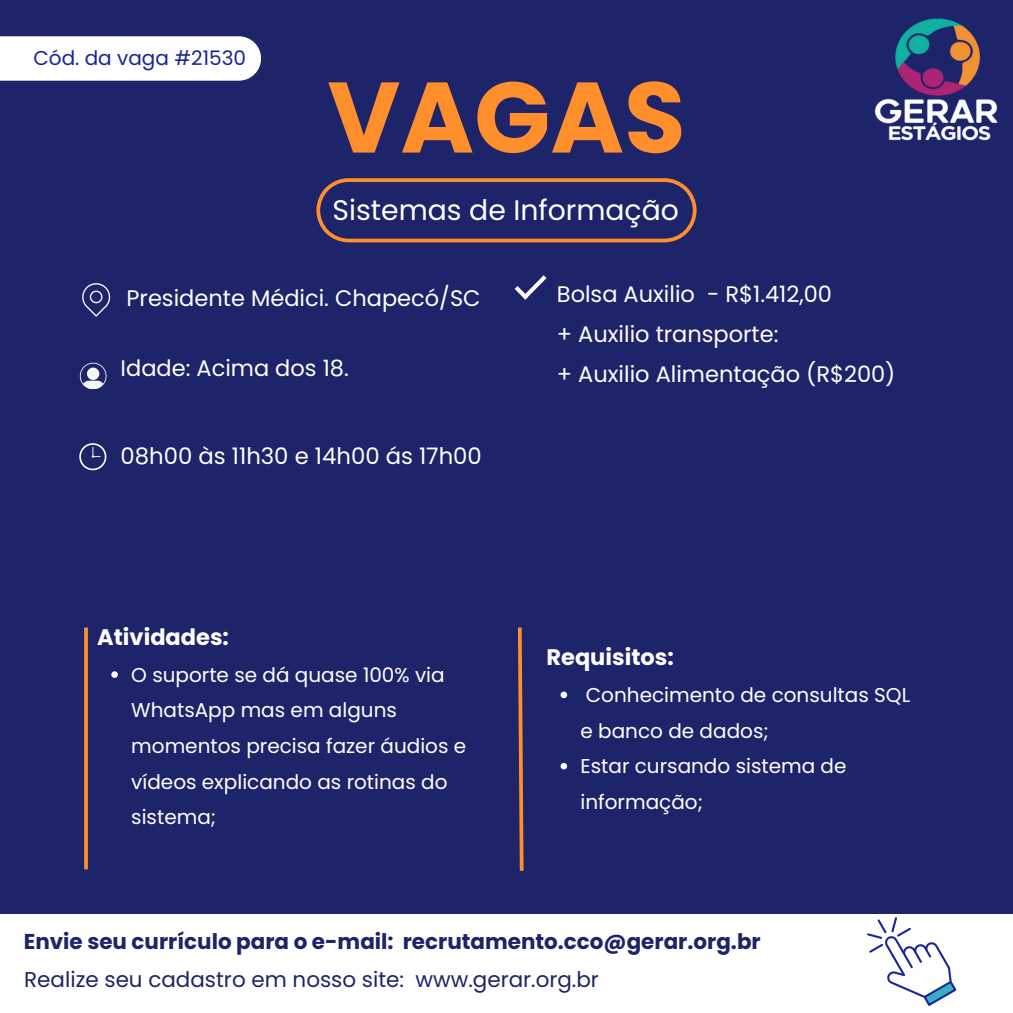
<style>
.page{position:relative;width:1013px;height:1013px;background:#fff}
.page>*{position:absolute;margin:0;border:0;box-sizing:border-box;transform-origin:0 0}
.t1{font:700 100px "Poppins";color:#ff8e2c}
.t2{font:28.25px "Poppins";color:#fff}
.t3{font:22.75px "Poppins";color:#fff}
.t4{font:22.5px/40.2px "Poppins";color:#fff}
.t5{font:700 22.5px "Poppins";color:#fff}
.t6{font:700 21.5px "Poppins";color:#1d2469}
.t7{font:21.5px "Poppins";color:#1d2469}
.t8{font:20px/35.6px "Poppins";color:#fff}
.t9{font:20px "Poppins";color:#192599}
</style>
<div class="page">
<div style="left:0;top:0;width:1012px;height:1012px;background:#1d2469"></div>
<div style="left:0;top:914px;width:1012px;height:98px;background:#fff"></div>
<svg style="left:82px;top:283px;width:28px;height:33px"></svg>
<svg style="left:867px;top:917px;width:89px;height:88px"></svg>
<svg style="left:316px;top:178px;width:380px;height:64px"></svg>
<svg style="left:517px;top:627px;width:7px;height:244px"></svg>
<svg style="left:84px;top:627px;width:4px;height:242px"></svg>
<div style="left:0;top:36px;width:261px;height:45px;background:#fff"></div>
<svg style="left:80px;top:363px;width:26px;height:26px"></svg>
<svg style="left:514px;top:275px;width:32px;height:24px"></svg>
<svg style="left:79px;top:443px;width:27px;height:27px"></svg>
<img style="left:874px;top:18px;width:124px;height:123px">
<svg style="left:111px;top:671px;width:7px;height:7px"></svg>
<svg style="left:560px;top:691px;width:7px;height:7px"></svg>
<svg style="left:560px;top:763px;width:7px;height:6px"></svg>
<h3 class="t9" style="left:33px;top:44px;width:214px">Cód. da vaga #21530</h3>
<h1 class="t1" style="left:327px;top:48px;width:360px">VAGAS</h1>
<h2 class="t2" style="left:332px;top:190px;width:348px">Sistemas de Informação</h2>
<h4 class="t4" style="left:127px;top:278px;width:355px">Presidente Médici. Chapecó/SC</h4>
<p class="t4" style="left:121px;top:348px;width:230px">Idade: Acima dos 18.</p>
<p class="t3" style="left:121px;top:440px;width:363px">08h00 às 11h30 e 14h00 ás 17h00</p>
<h4 class="t5" style="left:97px;top:621px;width:133px">Atividades:</h4>
<p class="t8" style="left:131px;top:656px;width:336px">O suporte se dá quase 100% via<br>WhatsApp mas em alguns momentos precisa fazer áudios e vídeos explicando as rotinas do sistema;</p>
<h4 class="t4" style="left:557px;top:273px;width:340px">Bolsa Auxilio - R$1.412,00<br>+ Auxilio transporte:<br>+ Auxilio Alimentação (R$200)</h4>
<h4 class="t5" style="left:546px;top:641px;width:129px">Requisitos:</h4>
<h3 class="t8" style="left:580px;top:677px;width:331px">Conhecimento de consultas SQL e banco de dados;</h3>
<p class="t8" style="left:580px;top:748px;width:267px">Estar cursando sistema de informação;</p>
<p class="t6" style="left:24px;top:926px;width:738px">Envie seu currículo para o e-mail: recrutamento.cco@gerar.org.br</p>
<p class="t7" style="left:24px;top:964px;width:576px">Realize seu cadastro em nosso site: www.gerar.org.br</p>
</div>
